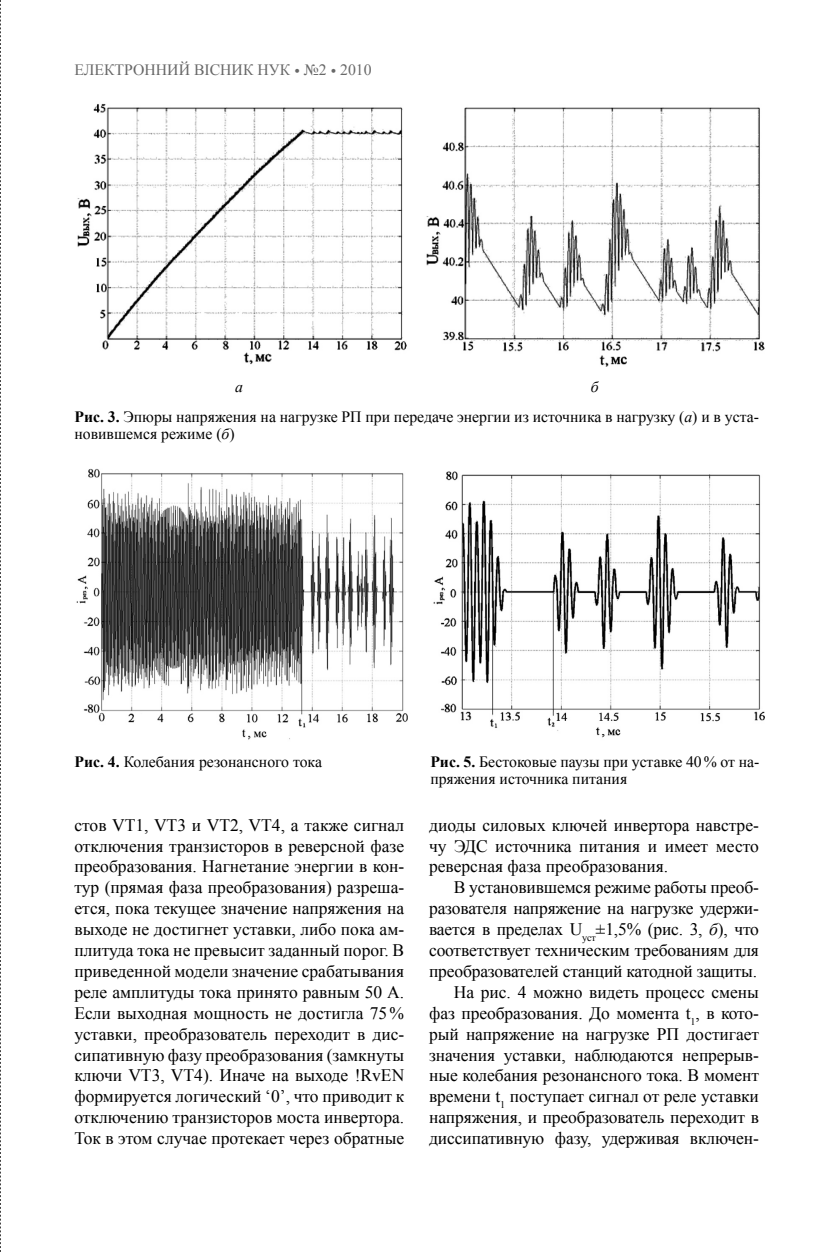
<style>
.page{position:relative;width:837px;height:1253px;background:#fff}
.page>*{position:absolute;margin:0;border:0;box-sizing:border-box;transform-origin:0 0}
.t1{font:17.5px/20.8px "Times New Roman";letter-spacing:-.005em;color:#000;text-align:justify}
.t2{font:15.75px/17.5px "Times New Roman";color:#000}
.t3{font:15.75px "Times New Roman";color:#686868}
.t4{font:italic 15.75px "Times New Roman";color:#000}
.s1{font-weight:700}
.s2{font-style:italic}
</style>
<div class="page">
<img style="left:77px;top:104px;width:330px;height:261px">
<img style="left:426px;top:107px;width:339px;height:260px">
<img style="left:76px;top:468px;width:332px;height:272px">
<img style="left:433px;top:471px;width:331px;height:267px">
<p class="t3" style="left:74px;top:59px;width:299px">ЕЛЕКТРОННИЙ ВІСНИК НУК • №2 • 2010</p>
<p class="t4" style="left:235px;top:376px;width:9px">а</p>
<p class="t4" style="left:591px;top:376px;width:9px">б</p>
<p class="t2" style="left:74px;top:408px;width:686px"><span class="s1">Рис. 3.</span> Эпюры напряжения на нагрузке РП при передаче энергии из источника в нагрузку (<span class="s2">а</span>) и в уста&shy;новившемся режиме (<span class="s2">б</span>)</p>
<p class="t2" style="left:74px;top:752px;width:249px"><span class="s1">Рис. 4.</span> Колебания резонансного тока</p>
<p class="t2" style="left:430px;top:752px;width:331px"><span class="s1">Рис. 5.</span> Бестоковые паузы при уставке 40 % от на&shy;пряжения источника питания</p>
<p class="t1" style="left:74px;top:814px;width:331px">стов VT1, VT3 и VT2, VT4, а также сигнал отключения транзисторов в реверсной фазе преобразования. Нагнетание энергии в кон&shy;тур (прямая фаза преобразования) разреша&shy;ется, пока текущее значение напряжения на выходе не достигнет уставки, либо пока ам&shy;плитуда тока не превысит заданный порог. В приведенной модели значение срабатывания реле амплитуды тока принято равным 50 А.<br>Если выходная мощность не достигла 75 % уставки, преобразователь переходит в дис&shy;сипативную фазу преобразования (замкнуты ключи VT3, VT4). Иначе на выходе !RvEN формируется логический ‘0’, что приводит к отключению транзисторов моста инвертора.<br>Ток в этом случае протекает через обратные</p>
<p class="t1" style="left:429px;top:814px;width:331px">диоды силовых ключей инвертора навстре&shy;чу ЭДС источника питания и имеет место реверсная фаза преобразования.</p>
<p class="t1" style="left:429px;top:877px;width:331px;text-align:right">В установившемся режиме работы преоб&shy;разователя напряжение на нагрузке удержи&shy;вается в пределах U<sub>уст</sub>±1,5% (рис. 3, <span class="s2">б</span>), что соответствует техническим требованиям для преобразователей станций катодной защиты.<br>На рис. 4 можно видеть процесс смены фаз преобразования. До момента t<sub>1</sub>, в кото&shy;рый напряжение на нагрузке РП достигает значения уставки, наблюдаются непрерыв&shy;ные колебания резонансного тока. В момент времени t<sub>1</sub> поступает сигнал от реле уставки напряжения, и преобразователь переходит в диссипативную фазу, удерживая включен-</p>
</div>
